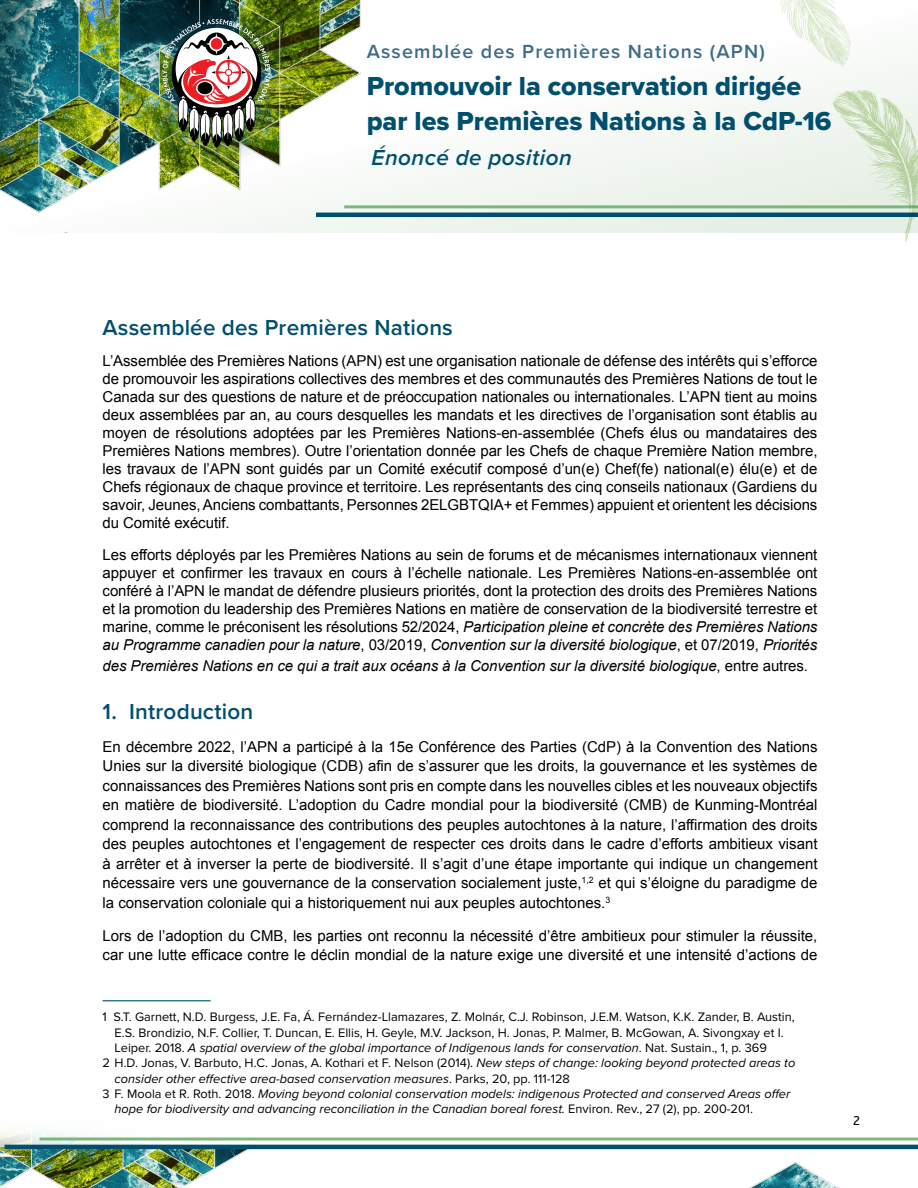
<style>
.page{position:relative;width:918px;height:1188px;background:#fff}
.page>*{position:absolute;margin:0;border:0;box-sizing:border-box;transform-origin:0 0}
.t1{font:27px/34.7px "Proxima Nova Extrabld";color:#004f6f}
.t2{font:600 22.5px "Proxima Nova";letter-spacing:.01em;color:#004f6f}
.t3{font:italic 600 22.5px "Proxima Nova";letter-spacing:.02em;color:#004f6f}
.t4{font:600 19.65px "Proxima Nova";letter-spacing:.06em;color:#3e6c89}
.t5{font:15px/18px "Arial";color:#000;text-align:justify}
.t6{font:italic 15px "Arial";letter-spacing:-.005em;color:#000}
.t7{font:13.5px "Bliss 2";color:#000}
.t8{font:italic 12.75px "Proxima Nova";color:#000}
.t9{font:12.75px "Proxima Nova";color:#000}
.s1{font-style:italic}
.s2{font-style:normal}
</style>
<div class="page">
<img style="left:0;top:0;width:918px;height:1188px">
<hr style="left:344px;top:205px;width:574px;height:3px;background:#7cb87c">
<hr style="left:316px;top:213px;width:602px;height:4px;background:#004f6f">
<hr style="left:40px;top:1137px;width:878px;height:3px;background:#7cb87c">
<hr style="left:5px;top:1145px;width:913px;height:4px;background:#004f6f">
<div style="left:135px;top:0;width:163px;height:174px;background:#003b4e;opacity:.57"></div>
<img style="left:162px;top:19px;width:108px;height:129px">
<svg style="left:832px;top:89px;width:86px;height:153px"></svg>
<svg style="left:773px;top:0;width:78px;height:67px"></svg>
<hr style="left:103px;top:1000px;width:108px;height:1px;background:#004f6f">
<h3 class="t4" style="left:367px;top:37px;width:400px">Assemblée des Premières Nations (APN)</h3>
<h1 class="t1" style="left:367px;top:69px;width:466px">Promouvoir la conservation dirigée par les Premières Nations à la CdP-16</h1>
<h2 class="t3" style="left:372px;top:141px;width:202px">Énoncé de position</h2>
<h2 class="t2" style="left:103px;top:311px;width:352px">Assemblée des Premières Nations</h2>
<p class="t5" style="left:103px;top:352px;width:716px">L’Assemblée des Premières Nations (APN) est une organisation nationale de défense des intérêts qui s’efforce de promouvoir les aspirations collectives des membres et des communautés des Premières Nations de tout le Canada sur des questions de nature et de préoccupation nationales ou internationales. L’APN tient au moins deux assemblées par an, au cours desquelles les mandats et les directives de l’organisation sont établis au moyen de résolutions adoptées par les Premières Nations-en-assemblée (Chefs élus ou mandataires des Premières Nations membres). Outre l’orientation donnée par les Chefs de chaque Première Nation membre, les travaux de l’APN sont guidés par un Comité exécutif composé d’un(e) Chef(fe) national(e) élu(e) et de Chefs régionaux de chaque province et territoire. Les représentants des cinq conseils nationaux (Gardiens du savoir, Jeunes, Anciens combattants, Personnes 2ELGBTQIA+ et Femmes) appuient et orientent les décisions du Comité exécutif.</p>
<p class="t5" style="left:103px;top:546px;width:716px">Les efforts déployés par les Premières Nations au sein de forums et de mécanismes internationaux viennent appuyer et confirmer les travaux en cours à l’échelle nationale. Les Premières Nations-en-assemblée ont conféré à l’APN le mandat de défendre plusieurs priorités, dont la protection des droits des Premières Nations et la promotion du leadership des Premières Nations en matière de conservation de la biodiversité terrestre et marine, comme le préconisent les résolutions 52/2024, <span class="s1">Participation pleine et concrète des Premières Nations au Programme canadien pour la nature</span>, 03/2019, <span class="s1">Convention sur la diversité biologique</span>, et 07/2019, <span class="s1">Priorités</span></p>
<p class="t6" style="left:103px;top:656px;width:707px">des Premières Nations en ce qui a trait aux océans à la Convention sur la diversité biologique<span class="s2">, entre autres.</span></p>
<h2 class="t2" style="left:103px;top:694px;width:152px">1. Introduction</h2>
<p class="t5" style="left:103px;top:737px;width:716px;line-height:19.5px">En décembre 2022, l’APN a participé à la 15e Conférence des Parties (CdP) à la Convention des Nations Unies sur la diversité biologique (CDB) afin de s’assurer que les droits, la gouvernance et les systèmes de connaissances des Premières Nations sont pris en compte dans les nouvelles cibles et les nouveaux objectifs en matière de biodiversité. L’adoption du Cadre mondial pour la biodiversité (CMB) de Kunming-Montréal comprend la reconnaissance des contributions des peuples autochtones à la nature, l’affirmation des droits des peuples autochtones et l’engagement de respecter ces droits dans le cadre d’efforts ambitieux visant à arrêter et à inverser la perte de biodiversité. Il s’agit d’une étape importante qui indique un changement nécessaire vers une gouvernance de la conservation socialement juste,<sup>1,2</sup> et qui s’éloigne du paradigme de la conservation coloniale qui a historiquement nui aux peuples autochtones.<sup>3</sup></p>
<p class="t5" style="left:103px;top:926px;width:716px;line-height:19.5px">Lors de l’adoption du CMB, les parties ont reconnu la nécessité d’être ambitieux pour stimuler la réussite, car une lutte efficace contre le déclin mondial de la nature exige une diversité et une intensité d’actions de</p>
<p class="t9" style="left:103px;top:1008px;width:694px">1 S.T. Garnett, N.D. Burgess, J.E. Fa, Á. Fernández-Llamazares, Z. Molnár, C.J. Robinson, J.E.M. Watson, K.K. Zander, B. Austin,</p>
<p class="t9" style="left:115px;top:1023px;width:671px">E.S. Brondizio, N.F. Collier, T. Duncan, E. Ellis, H. Geyle, M.V. Jackson, H. Jonas, P. Malmer, B. McGowan, A. Sivongxay et I.</p>
<p class="t8" style="left:115px;top:1038px;width:654px"><span class="s2">Leiper. 2018.</span> A spatial overview of the global importance of Indigenous lands for conservation<span class="s2">. Nat. Sustain., 1, p. 369</span></p>
<p class="t9" style="left:103px;top:1054px;width:694px">2 H.D. Jonas, V. Barbuto, H.C. Jonas, A. Kothari et F. Nelson (2014). <span class="s1">New steps of change: looking beyond protected areas to</span></p>
<p class="t8" style="left:115px;top:1069px;width:457px">consider other effective area-based conservation measures<span class="s2">. Parks, 20, pp. 111-128</span></p>
<p class="t8" style="left:103px;top:1084px;width:689px"><span class="s2">3 F. Moola et R. Roth. 2018.</span> Moving beyond colonial conservation models: indigenous Protected and conserved Areas offer</p>
<p class="t8" style="left:115px;top:1100px;width:640px">hope for biodiversity and advancing reconciliation in the Canadian boreal forest. <span class="s2">Environ. Rev., 27 (2), pp. 200-201.</span></p>
<p class="t7" style="left:853px;top:1113px;width:8px">2</p>
</div>
